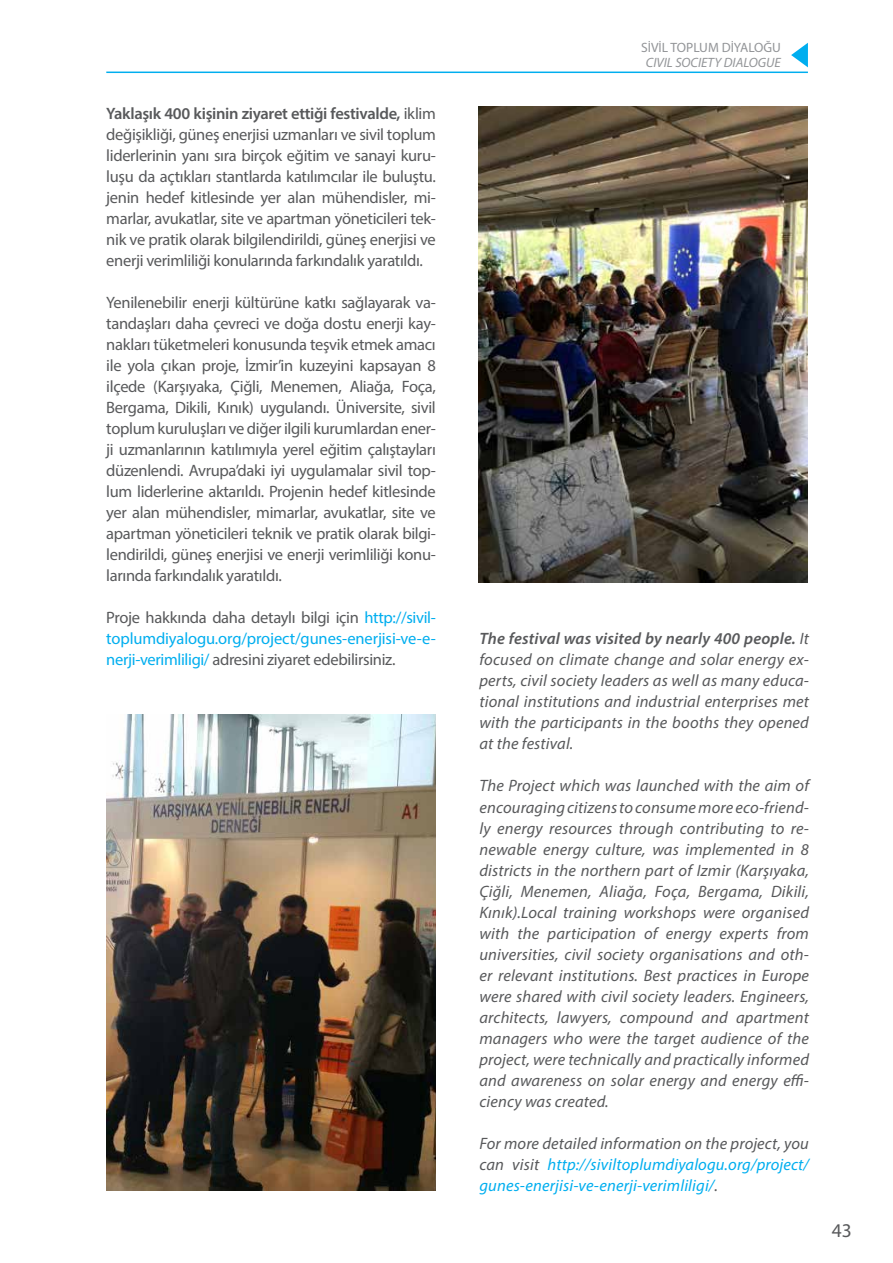
<style>
.page{position:relative;width:893px;height:1263px;background:#fff}
.page>*{position:absolute;margin:0;border:0;box-sizing:border-box;transform-origin:0 0}
.t1{font:19.5px "Myriad Pro";color:#58595b}
.t2{font:16.5px/21px "Myriad Pro";letter-spacing:-.02em;color:#58595b;text-align:justify}
.t3{font:italic 16.5px/21px "Myriad Pro";letter-spacing:.01em;color:#58595b;text-align:justify}
.t4{font:16.5px/21px "Myriad Pro";letter-spacing:-.02em;color:#00aeef;text-align:justify}
.t5{font:italic 16.5px/21px "Myriad Pro";letter-spacing:.01em;color:#00aeef;text-align:justify}
.t6{font:italic 13.5px "Myriad Pro";color:#939598}
.t7{font:13.5px "Myriad Pro";color:#939598}
.s1{font-weight:600}
.s2{color:#58595b}
</style>
<div class="page">
<hr style="left:106px;top:72px;width:702px;height:1px;background:#00aeef">
<svg style="left:791px;top:43px;width:17px;height:24px"></svg>
<img style="left:478px;top:106px;width:330px;height:477px">
<img style="left:106px;top:714px;width:330px;height:477px">
<p class="t2" style="left:106px;top:102px;width:331px"><span class="s1">Yaklaşık 400 kişinin ziyaret ettiği festivalde,</span> iklim değişikliği, güneş enerjisi uzmanları ve sivil toplum liderlerinin yanı sıra birçok eğitim ve sanayi kuru&shy;luşu da açtıkları stantlarda katılımcılar ile buluştu. jenin hedef kitlesinde yer alan mühendisler, mi&shy;marlar, avukatlar, site ve apartman yöneticileri tek&shy;nik ve pratik olarak bilgilendirildi, güneş enerjisi ve enerji verimliliği konularında farkındalık yaratıldı.</p>
<p class="t2" style="left:106px;top:292px;width:331px">Yenilenebilir enerji kültürüne katkı sağlayarak va&shy;tandaşları daha çevreci ve doğa dostu enerji kay&shy;nakları tüketmeleri konusunda teşvik etmek amacı ile yola çıkan proje, İzmir’in kuzeyini kapsayan 8 ilçede (Karşıyaka, Çiğli, Menemen, Aliağa, Foça, Bergama, Dikili, Kınık) uygulandı. Üniversite, sivil toplum kuruluşları ve diğer ilgili kurumlardan ener&shy;ji uzmanlarının katılımıyla yerel eğitim çalıştayları düzenlendi. Avrupa’daki iyi uygulamalar sivil top&shy;lum liderlerine aktarıldı. Projenin hedef kitlesinde yer alan mühendisler, mimarlar, avukatlar, site ve apartman yöneticileri teknik ve pratik olarak bilgi&shy;lendirildi, güneş enerjisi ve enerji verimliliği konu&shy;larında farkındalık yaratıldı.</p>
<p class="t4" style="left:106px;top:607px;width:331px"><span class="s2">Proje hakkında daha detaylı bilgi için</span> http://sivil&shy;toplumdiyalogu.org/project/gunes-enerjisi-ve-e&shy;nerji-verimliligi/ <span class="s2">adresini ziyaret edebilirsiniz.</span></p>
<p class="t7" style="left:641px;top:39px;width:141px">SİVİL TOPLUM DİYALOĞU</p>
<p class="t6" style="left:646px;top:54px;width:137px">CIVIL SOCIETY DIALOGUE</p>
<p class="t3" style="left:479px;top:628px;width:331px"><span class="s1">The festival was visited by nearly 400 people.</span> It focused on climate change and solar energy ex&shy;perts, civil society leaders as well as many educa&shy;tional institutions and industrial enterprises met with the participants in the booths they opened at the festival.</p>
<p class="t3" style="left:479px;top:775px;width:331px">The Project which was launched with the aim of encouraging citizens to consume more eco-friend&shy;ly energy resources through contributing to re&shy;newable energy culture, was implemented in 8 districts in the northern part of Izmir (Karşıyaka, Çiğli, Menemen, Aliağa, Foça, Bergama, Dikili, Kınık).Local training workshops were organised with the participation of energy experts from universities, civil society organisations and oth&shy;er relevant institutions. Best practices in Europe were shared with civil society leaders. Engineers, architects, lawyers, compound and apartment managers who were the target audience of the project, were technically and practically informed and awareness on solar energy and energy effi&shy;ciency was created.</p>
<p class="t5" style="left:479px;top:1132px;width:331px"><span class="s2">For more detailed information on the project, you can visit</span> http://siviltoplumdiyalogu.org/project/ gunes-enerjisi-ve-enerji-verimliligi/<span class="s2">.</span></p>
<p class="t1" style="left:832px;top:1219px;width:22px">43</p>
</div>
